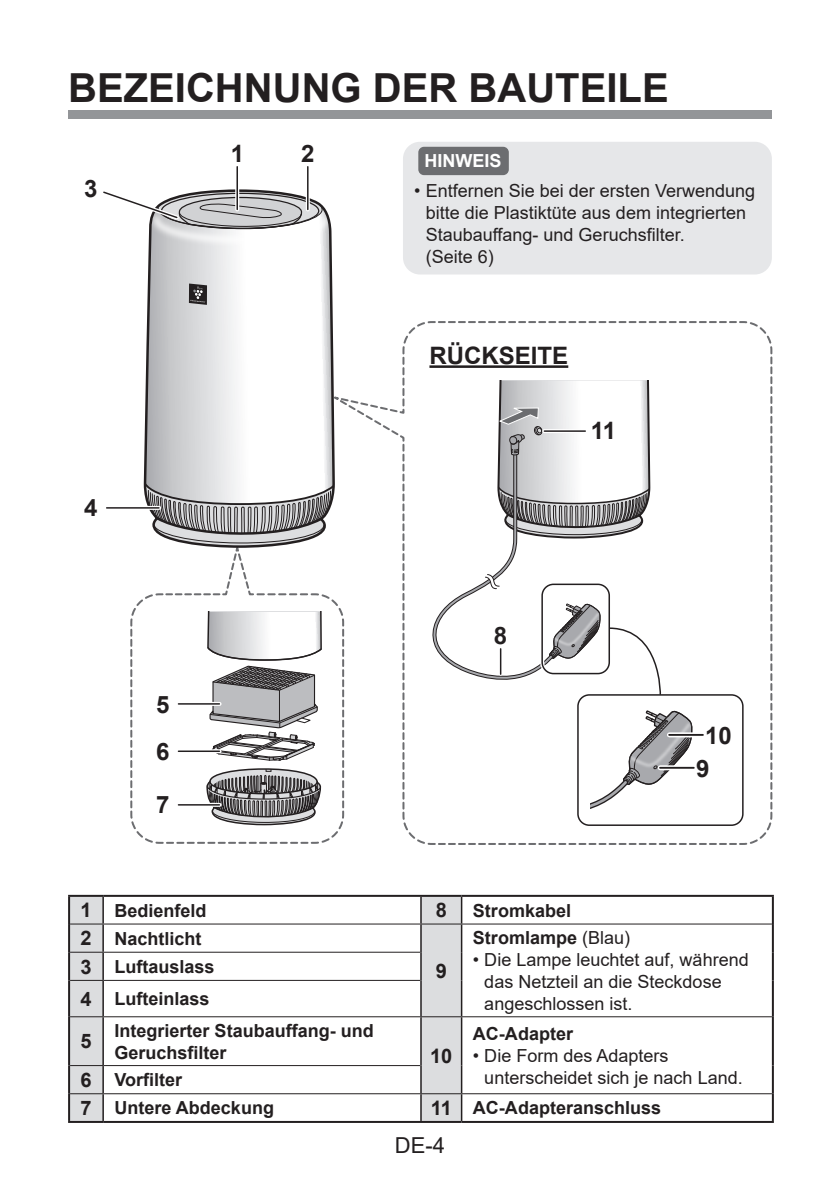
<style>
.page{position:relative;width:840px;height:1191px;background:#fff}
.page>*{position:absolute;margin:0;border:0;box-sizing:border-box;transform-origin:0 0}
.t1{font:700 40px "Arial";color:#231f20}
.t2{font:700 24px/47.4px "Arial";color:#231f20}
.t3{font:22px "Arial";color:#231f20}
.t4{font:700 20px "Arial";color:#231f20}
.t5{font:18px/22px "Arial";color:#231f20}
.t6{font:700 18px/32.2px "Arial";color:#231f20}
.t7{font:700 18px "Arial";color:#fff}
.s1{font-size:20px}
.s2{font-weight:400}
</style>
<div class="page">
<div style="left:68px;top:111px;width:703px;height:8px;background:#939598"></div>
<svg style="left:130px;top:548px;width:109px;height:296px"></svg>
<svg style="left:164px;top:550px;width:159px;height:294px"></svg>
<svg style="left:144px;top:207px;width:189px;height:341px"></svg>
<svg style="left:189px;top:283px;width:18px;height:22px"></svg>
<svg style="left:144px;top:481px;width:179px;height:62px"></svg>
<hr style="left:236px;top:167px;width:2px;height:42px;background:#231f20">
<svg style="left:308px;top:167px;width:1px;height:20px"></svg>
<hr style="left:307px;top:167px;width:1px;height:42px;background:#231f20">
<svg style="left:103px;top:187px;width:221px;height:43px"></svg>
<svg style="left:106px;top:506px;width:53px;height:4px"></svg>
<hr style="left:107px;top:507px;width:52px;height:1px;background:#231f20">
<div style="left:403px;top:142px;width:368px;height:132px;background:#e6e7e9;border-radius:17px"></div>
<div style="left:418px;top:147px;width:90px;height:28px;background:#6c6d70;border-radius:6px"></div>
<svg style="left:323px;top:320px;width:450px;height:525px"></svg>
<svg style="left:432px;top:380px;width:229px;height:315px"></svg>
<svg style="left:498px;top:649px;width:4px;height:24px"></svg>
<hr style="left:499px;top:649px;width:2px;height:25px;background:#231f20">
<svg style="left:660px;top:765px;width:33px;height:5px"></svg>
<hr style="left:659px;top:767px;width:34px;height:1px;background:#231f20">
<svg style="left:178px;top:702px;width:41px;height:4px"></svg>
<hr style="left:178px;top:703px;width:41px;height:1px;background:#231f20">
<hr style="left:178px;top:749px;width:41px;height:4px;background:#fff">
<hr style="left:178px;top:750px;width:41px;height:2px;background:#231f20">
<svg style="left:178px;top:803px;width:41px;height:4px"></svg>
<hr style="left:178px;top:804px;width:41px;height:1px;background:#231f20">
<hr style="left:429px;top:365px;width:139px;height:3px;background:#231f20">
<div style="left:541px;top:583px;width:68px;height:91px;border:2px solid #231f20;border-radius:11px"></div>
<hr style="left:544px;top:429px;width:41px;height:4px;background:#fff">
<hr style="left:544px;top:430px;width:41px;height:2px;background:#231f20">
<svg style="left:70px;top:897px;width:390px;height:224px"></svg>
<hr style="left:68px;top:895px;width:35px;height:2px;background:#231f20">
<hr style="left:68px;top:897px;width:2px;height:27px;background:#231f20">
<hr style="left:103px;top:895px;width:318px;height:2px;background:#231f20">
<hr style="left:421px;top:895px;width:40px;height:2px;background:#231f20">
<hr style="left:461px;top:895px;width:312px;height:2px;background:#231f20">
<hr style="left:771px;top:897px;width:2px;height:27px;background:#231f20">
<hr style="left:68px;top:924px;width:2px;height:28px;background:#231f20">
<hr style="left:771px;top:924px;width:2px;height:28px;background:#231f20">
<hr style="left:771px;top:952px;width:2px;height:28px;background:#231f20">
<hr style="left:771px;top:980px;width:2px;height:36px;background:#231f20">
<hr style="left:68px;top:952px;width:2px;height:28px;background:#231f20">
<hr style="left:68px;top:980px;width:2px;height:36px;background:#231f20">
<hr style="left:68px;top:1016px;width:2px;height:49px;background:#231f20">
<hr style="left:771px;top:1016px;width:2px;height:49px;background:#231f20">
<hr style="left:771px;top:1065px;width:2px;height:28px;background:#231f20">
<hr style="left:68px;top:1065px;width:2px;height:28px;background:#231f20">
<hr style="left:68px;top:1093px;width:2px;height:28px;background:#231f20">
<hr style="left:771px;top:1093px;width:2px;height:28px;background:#231f20">
<hr style="left:68px;top:1121px;width:35px;height:2px;background:#231f20">
<hr style="left:103px;top:1121px;width:318px;height:2px;background:#231f20">
<hr style="left:421px;top:1121px;width:40px;height:2px;background:#231f20">
<hr style="left:461px;top:1121px;width:312px;height:2px;background:#231f20">
<hr style="left:102px;top:897px;width:2px;height:26px;background:#231f20">
<hr style="left:460px;top:897px;width:2px;height:26px;background:#231f20">
<hr style="left:102px;top:924px;width:2px;height:27px;background:#231f20">
<hr style="left:460px;top:924px;width:2px;height:28px;background:#231f20">
<hr style="left:460px;top:952px;width:2px;height:28px;background:#231f20">
<hr style="left:460px;top:980px;width:2px;height:36px;background:#231f20">
<hr style="left:102px;top:952px;width:2px;height:28px;background:#231f20">
<svg style="left:420px;top:897px;width:1px;height:83px"></svg>
<hr style="left:102px;top:981px;width:2px;height:35px;background:#231f20">
<hr style="left:420px;top:980px;width:1px;height:36px;background:#231f20">
<hr style="left:102px;top:1017px;width:2px;height:48px;background:#231f20">
<hr style="left:420px;top:1017px;width:1px;height:48px;background:#231f20">
<hr style="left:460px;top:1017px;width:2px;height:48px;background:#231f20">
<hr style="left:460px;top:1065px;width:2px;height:28px;background:#231f20">
<hr style="left:102px;top:1066px;width:2px;height:27px;background:#231f20">
<hr style="left:102px;top:1094px;width:2px;height:27px;background:#231f20">
<svg style="left:420px;top:1065px;width:1px;height:56px"></svg>
<hr style="left:460px;top:1094px;width:2px;height:27px;background:#231f20">
<hr style="left:70px;top:923px;width:33px;height:1px;background:#231f20">
<hr style="left:103px;top:923px;width:318px;height:1px;background:#231f20">
<hr style="left:421px;top:923px;width:40px;height:1px;background:#231f20">
<hr style="left:461px;top:923px;width:310px;height:1px;background:#231f20">
<hr style="left:70px;top:951px;width:33px;height:1px;background:#231f20">
<hr style="left:103px;top:951px;width:317px;height:1px;background:#231f20">
<hr style="left:70px;top:980px;width:33px;height:1px;background:#231f20">
<hr style="left:103px;top:980px;width:317px;height:1px;background:#231f20">
<hr style="left:70px;top:1016px;width:33px;height:1px;background:#231f20">
<hr style="left:103px;top:1016px;width:318px;height:1px;background:#231f20">
<hr style="left:421px;top:1016px;width:40px;height:1px;background:#231f20">
<hr style="left:461px;top:1016px;width:310px;height:1px;background:#231f20">
<hr style="left:70px;top:1065px;width:33px;height:1px;background:#231f20">
<hr style="left:103px;top:1065px;width:317px;height:1px;background:#231f20">
<hr style="left:70px;top:1093px;width:33px;height:1px;background:#231f20">
<hr style="left:103px;top:1093px;width:318px;height:1px;background:#231f20">
<hr style="left:421px;top:1093px;width:40px;height:1px;background:#231f20">
<hr style="left:461px;top:1093px;width:310px;height:1px;background:#231f20">
<div style="left:669px;top:732px;width:33px;height:5px;background:#f6f6f6"></div>
<hr style="left:668px;top:734px;width:34px;height:2px;background:#231f20">
<h1 class="t1" style="left:68px;top:60px;width:602px">BEZEICHNUNG DER BAUTEILE</h1>
<h2 class="t2" style="left:84px;top:165px;width:15px">3</h2>
<h2 class="t2" style="left:231px;top:130px;width:15px">1</h2>
<h2 class="t2" style="left:301px;top:130px;width:15px">2</h2>
<h2 class="t2" style="left:84px;top:484px;width:15px">4</h2>
<h2 class="t2" style="left:156px;top:680px;width:15px">5<br>6</h2>
<h2 class="t2" style="left:156px;top:781px;width:15px">7</h2>
<p class="t7" style="left:424px;top:148px;width:79px">HINWEIS</p>
<p class="t5" style="left:425px;top:180px;width:331px;text-indent:-11px">• Entfernen Sie bei der ersten Verwendung bitte die Plastiktüte aus dem integrierten<br>Staubauffang- und Geruchsfilter.<br>(Seite 6)</p>
<h2 class="t2" style="left:429px;top:332px;width:140px">RÜCKSEITE</h2>
<h2 class="t2" style="left:590px;top:407px;width:27px">11</h2>
<h2 class="t2" style="left:493px;top:612px;width:15px">8</h2>
<h2 class="t2" style="left:704px;top:711px;width:28px">10</h2>
<h2 class="t2" style="left:696px;top:745px;width:15px">9</h2>
<p class="t6" style="left:80px;top:894px;width:127px"><span class="s1">1</span> Bedienfeld</p>
<p class="t4" style="left:435px;top:896px;width:13px">8</p>
<p class="t6" style="left:472px;top:894px;width:100px">Stromkabel</p>
<p class="t6" style="left:80px;top:922px;width:122px"><span class="s1">2</span> Nachtlicht</p>
<p class="t4" style="left:435px;top:956px;width:13px">9</p>
<p class="t6" style="left:472px;top:921px;width:159px">Stromlampe <span class="s2">(Blau)</span></p>
<p class="t5" style="left:484px;top:948px;width:266px;text-indent:-11px">• Die Lampe leuchtet auf, während das Netzteil an die Steckdose angeschlossen ist.</p>
<p class="t6" style="left:80px;top:950px;width:135px"><span class="s1">3</span> Luftauslass<br><span class="s1">4</span> Lufteinlass</p>
<p class="t4" style="left:80px;top:1027px;width:13px">5</p>
<p class="t6" style="left:114px;top:1019px;width:261px;line-height:22px">Integrierter Staubauffang- und<br>Geruchsfilter</p>
<p class="t6" style="left:472px;top:1017px;width:101px">AC-Adapter</p>
<p class="t5" style="left:472px;top:1044px;width:197px">• Die Form des Adapters</p>
<p class="t4" style="left:430px;top:1041px;width:24px">10</p>
<p class="t6" style="left:80px;top:1064px;width:103px"><span class="s1">6</span> Vorfilter</p>
<p class="t5" style="left:484px;top:1066px;width:260px">unterscheidet sich je nach Land.</p>
<p class="t6" style="left:80px;top:1092px;width:195px"><span class="s1">7</span> Untere Abdeckung</p>
<p class="t6" style="left:430px;top:1092px;width:232px"><span class="s1">11</span> AC-Adapteranschluss</p>
<p class="t3" style="left:394px;top:1130px;width:52px">DE-4</p>
</div>
